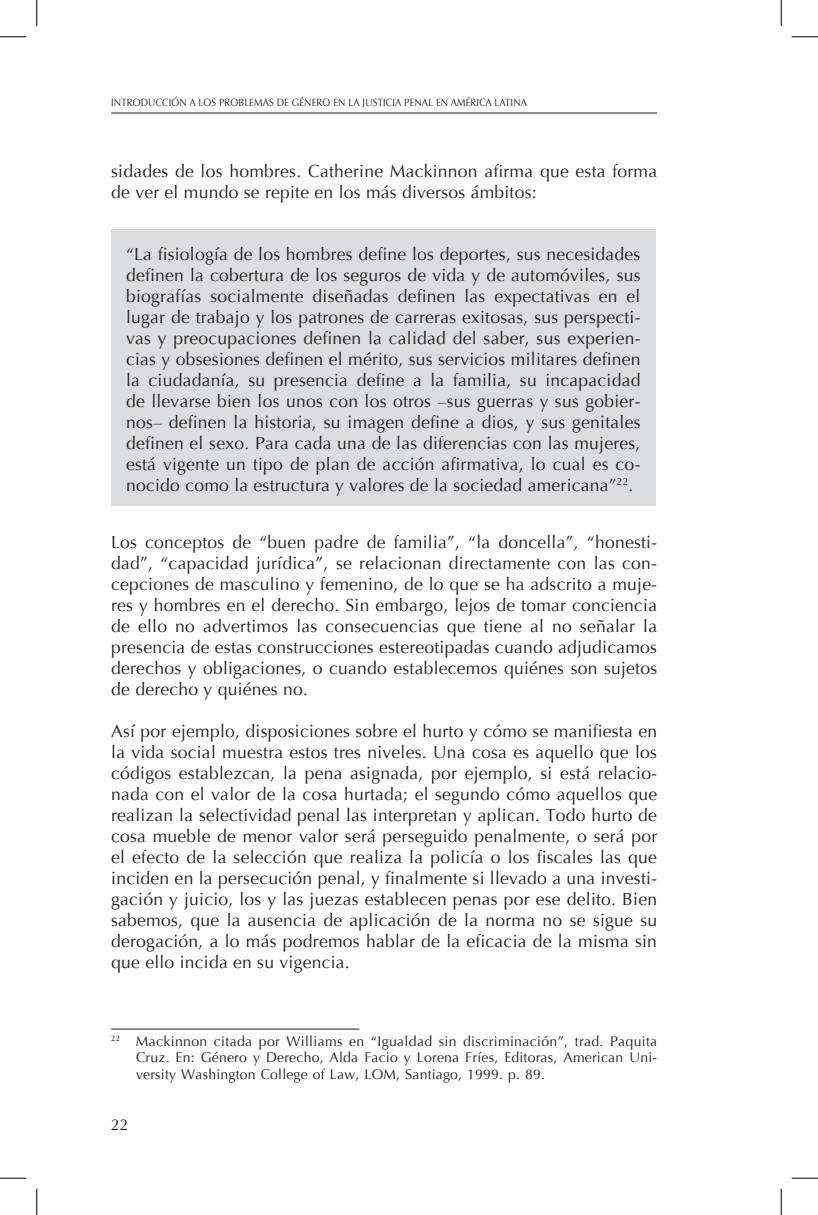
<style>
.page{position:relative;width:818px;height:1215px;background:#fff}
.page>*{position:absolute;margin:0;border:0;box-sizing:border-box;transform-origin:0 0}
.Texto_normal{font:17.5px/21px "Optima";letter-spacing:.015em;color:#231f20;text-align:justify}
.Notas{font:17.5px/21px "Optima";letter-spacing:.015em;color:#231f20}
.t1{font:15.75px "Optima";color:#231f20}
.Notas-2{font:14px/16.6px "Optima";letter-spacing:.015em;color:#231f20;text-align:justify}
.t2{font:10.5px "Optima";letter-spacing:.015em;color:#231f20;scale:.9 1}
</style>
<div class="page">
<div style="left:111px;top:229px;width:544px;height:277px;background:#dcdddf"></div>
<hr style="left:111px;top:1028px;width:248px;height:1px;background:#231f20">
<hr style="left:111px;top:113px;width:546px;height:1px;background:#231f20">
<svg style="left:0;top:36px;width:26px;height:1px"></svg>
<svg style="left:791px;top:36px;width:27px;height:1px"></svg>
<svg style="left:0;top:1177px;width:26px;height:1px"></svg>
<svg style="left:791px;top:1177px;width:27px;height:1px"></svg>
<svg style="left:36px;top:0;width:1px;height:26px"></svg>
<svg style="left:36px;top:1188px;width:1px;height:26px"></svg>
<svg style="left:781px;top:0;width:1px;height:26px"></svg>
<svg style="left:781px;top:1188px;width:1px;height:26px"></svg>
<p class="t2" style="left:111px;top:96px;width:463px">INTRODUCCIÓN A LOS PROBLEMAS DE GÉNERO EN LA JUSTICIA PENAL EN AMÉRICA LATINA</p>
<p class="Notas" style="left:111px;top:161px;width:547px">sidades de los hombres. Catherine Mackinnon afirma que esta forma de ver el mundo se repite en los más diversos ámbitos:<sup>22</sup></p>
<p class="Texto_normal" style="left:126px;top:244px;width:516px">“La fisiología de los hombres define los deportes, sus necesidades definen la cobertura de los seguros de vida y de automóviles, sus biografías socialmente diseñadas definen las expectativas en el lugar de trabajo y los patrones de carreras exitosas, sus perspecti&shy;vas y preocupaciones definen la calidad del saber, sus experien&shy;cias y obsesiones definen el mérito, sus servicios militares definen la ciudadanía, su presencia define a la familia, su incapacidad de llevarse bien los unos con los otros –sus guerras y sus gobier&shy;nos– definen la historia, su imagen define a dios, y sus genitales definen el sexo. Para cada una de las diferencias con las mujeres, está vigente un tipo de plan de acción afirmativa, lo cual es co&shy;nocido como la estructura y valores de la sociedad americana”<sup>22</sup>.</p>
<p class="Texto_normal" style="left:111px;top:531px;width:547px">Los conceptos de “buen padre de familia”, “la doncella”, “honesti&shy;dad”, “capacidad jurídica”, se relacionan directamente con las con&shy;cepciones de masculino y femenino, de lo que se ha adscrito a muje&shy;res y hombres en el derecho. Sin embargo, lejos de tomar conciencia de ello no advertimos las consecuencias que tiene al no señalar la presencia de estas construcciones estereotipadas cuando adjudicamos derechos y obligaciones, o cuando establecemos quiénes son sujetos de derecho y quiénes no.</p>
<p class="Texto_normal" style="left:111px;top:720px;width:547px">Así por ejemplo, disposiciones sobre el hurto y cómo se manifiesta en la vida social muestra estos tres niveles. Una cosa es aquello que los códigos establezcan, la pena asignada, por ejemplo, si está relacio&shy;nada con el valor de la cosa hurtada; el segundo cómo aquellos que realizan la selectividad penal las interpretan y aplican. Todo hurto de cosa mueble de menor valor será perseguido penalmente, o será por el efecto de la selección que realiza la policía o los fiscales las que inciden en la persecución penal, y finalmente si llevado a una investi&shy;gación y juicio, los y las juezas establecen penas por ese delito. Bien sabemos, que la ausencia de aplicación de la norma no se sigue su derogación, a lo más podremos hablar de la eficacia de la misma sin que ello incida en su vigencia.</p>
<p class="Notas-2" style="left:136px;top:1032px;width:523px;text-indent:-25px"><sup>22</sup> Mackinnon citada por Williams en “Igualdad sin discriminación”, trad. Paquita Cruz. En: Género y Derecho, Alda Facio y Lorena Fríes, Editoras, American Uni&shy;versity Washington College of Law, LOM, Santiago, 1999. p. 89.</p>
<p class="t1" style="left:111px;top:1115px;width:19px">22</p>
</div>
